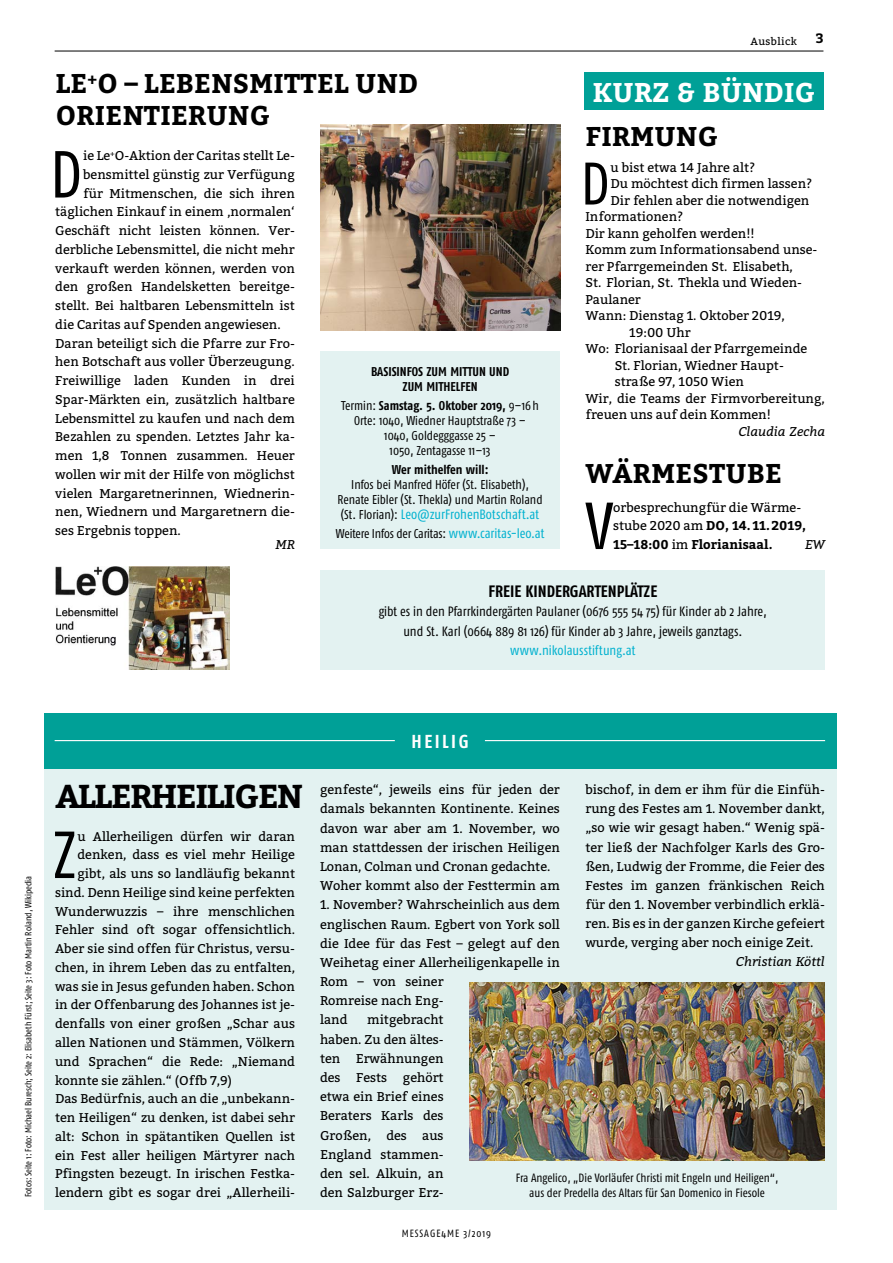
<style>
.page{position:relative;width:893px;height:1263px;background:#fff}
.page>*{position:absolute;margin:0;border:0;box-sizing:border-box;transform-origin:0 0}
.t1{font:66.3px "Fago Co Caps";color:#000}
.t2{font:59.85px "Fago Co Caps";color:#000}
.t3{font:700 33px "Bitter";letter-spacing:-.04em;color:#000}
.t4{font:700 27px/31.5px "Bitter";letter-spacing:.01em;color:#000}
.t5{font:700 27px "Bitter";letter-spacing:.01em;color:#fff}
.t6{font:700 18.75px "Fago Co";letter-spacing:.135em;color:#fff}
.t7{font:700 16.5px "Fago Co";color:#000}
.t8{font:13.5px/19.5px "Fago Co";color:#000;text-align:center}
.t9{font:13.5px "Fago Co";letter-spacing:.005em;color:#00b1cf}
.t10{font:700 13.5px "Bitter";color:#000}
.t11{font:12.75px/19.2px "Bitter";color:#000}
.t12{font:12.75px/15px "Fago Co";color:#000;text-align:center}
.t13{font:700 12.75px/15px "Fago Co";color:#000;text-align:center}
.t14{font:italic 12.75px "Bitter";color:#000}
.t15{font:12px/15px "Fago Co";color:#000;text-align:center}
.t16{font:10.5px "Fago Co";letter-spacing:.09em;color:#000}
.t17{font:10.5px "Bitter";letter-spacing:.035em;color:#000}
.t18{font:9px "Fago Co";color:#000}
.s1{font-weight:700}
.s2{font-size:12.75px;color:#000}
.s3{font-size:13.5px;color:#00b1cf}
</style>
<div class="page">
<hr style="left:55px;top:51px;width:768px;height:1px;background:#000">
<div style="left:44px;top:718px;width:792px;height:491px;background:#e3f2f1"></div>
<div style="left:44px;top:713px;width:792px;height:55px;background:#00a097"></div>
<hr style="left:55px;top:740px;width:340px;height:1px;background:#fff">
<hr style="left:485px;top:740px;width:340px;height:1px;background:#fff">
<div style="left:320px;top:352px;width:240px;height:197px;background:#e3f2f1"></div>
<img style="left:55px;top:567px;width:175px;height:102px">
<img style="left:321px;top:125px;width:239px;height:205px">
<img style="left:469px;top:982px;width:356px;height:178px">
<div style="left:321px;top:570px;width:504px;height:100px;background:#e3f2f1"></div>
<div style="left:584px;top:72px;width:240px;height:38px;background:#00a097"></div>
<h3 class="t4" style="left:56px;top:67px;width:364px">LE<sup>+</sup>O – LEBENSMITTEL UND<br>ORIENTIERUNG</h3>
<h1 class="t1" style="left:49px;top:137px;width:35px">D</h1>
<p class="t11" style="left:83px;top:146px;width:213px">ie Le<sup>+</sup>O-Aktion der Caritas stellt Le-</p>
<p class="t11" style="left:83px;top:165px;width:213px">bensmittel günstig zur Verfügung</p>
<p class="t11" style="left:83px;top:184px;width:213px">für Mitmenschen, die sich ihren</p>
<p class="t11" style="left:55px;top:202px;width:241px">täglichen Einkauf in einem ‚normalen‘</p>
<p class="t11" style="left:55px;top:221px;width:241px">Geschäft nicht leisten können. Ver-</p>
<p class="t11" style="left:55px;top:240px;width:241px">derbliche Lebensmittel, die nicht mehr</p>
<p class="t11" style="left:55px;top:259px;width:241px">verkauft werden können, werden von</p>
<p class="t11" style="left:55px;top:277px;width:241px">den großen Handelsketten bereitge-</p>
<p class="t11" style="left:55px;top:296px;width:241px">stellt. Bei haltbaren Lebensmitteln ist</p>
<p class="t11" style="left:55px;top:315px;width:227px">die Caritas auf Spenden angewiesen.</p>
<p class="t11" style="left:55px;top:334px;width:241px">Daran beteiligt sich die Pfarre zur Fro-</p>
<p class="t11" style="left:55px;top:352px;width:241px">hen Botschaft aus voller Überzeugung.</p>
<p class="t11" style="left:55px;top:371px;width:241px">Freiwillige laden Kunden in drei</p>
<p class="t11" style="left:55px;top:390px;width:241px">Spar-Märkten ein, zusätzlich haltbare</p>
<p class="t11" style="left:55px;top:409px;width:241px">Lebensmittel zu kaufen und nach dem</p>
<p class="t11" style="left:55px;top:427px;width:241px">Bezahlen zu spenden. Letztes Jahr ka-</p>
<p class="t11" style="left:55px;top:446px;width:241px">men 1,8 Tonnen zusammen. Heuer</p>
<p class="t11" style="left:55px;top:465px;width:241px">wollen wir mit der Hilfe von möglichst</p>
<p class="t11" style="left:55px;top:484px;width:241px">vielen Margaretnerinnen, Wiednerin-</p>
<p class="t11" style="left:55px;top:502px;width:241px">nen, Wiednern und Margaretnern die-</p>
<p class="t11" style="left:55px;top:521px;width:127px">ses Ergebnis toppen.</p>
<p class="t14" style="left:275px;top:535px;width:21px">MR</p>
<p class="t13" style="left:371px;top:363px;width:140px">BASISINFOS ZUM MITTUN UND<br>ZUM MITHELFEN</p>
<p class="t12" style="left:341px;top:398px;width:199px">Termin: <span class="s1">Samstag. 5. Oktober 2019,</span> 9–16h<br>Orte: 1040, Wiedner Hauptstraße 73 –<br>1040, Goldegggasse 25 –<br>1050, Zentagasse 11–13</p>
<p class="t13" style="left:392px;top:462px;width:98px">Wer mithelfen will:</p>
<p class="t12" style="left:338px;top:477px;width:207px">Infos bei Manfred Höfer (St. Elisabeth),<br>Renate Eibler (St. Thekla) und Martin Roland</p>
<p class="t9" style="left:341px;top:507px;width:200px"><span class="s2">(St. Florian):</span> Leo@zurFrohenBotschaft.at</p>
<p class="t12" style="left:336px;top:526px;width:210px">Weitere Infos der Caritas: <span class="s3">www.caritas-leo.at</span></p>
<p class="t17" style="left:750px;top:35px;width:48px">Ausblick</p>
<p class="t10" style="left:816px;top:28px;width:9px">3</p>
<h3 class="t5" style="left:593px;top:71px;width:224px">KURZ &amp; BÜNDIG</h3>
<h3 class="t4" style="left:585px;top:120px;width:134px">FIRMUNG</h3>
<h2 class="t2" style="left:580px;top:150px;width:32px">D</h2>
<p class="t11" style="left:611px;top:158px;width:146px">u bist etwa 14 Jahre alt?</p>
<p class="t11" style="left:611px;top:174px;width:203px">Du möchtest dich firmen lassen?</p>
<p class="t11" style="left:611px;top:191px;width:200px">Dir fehlen aber die notwendigen</p>
<p class="t11" style="left:585px;top:207px;width:99px">Informationen?</p>
<p class="t11" style="left:585px;top:224px;width:171px">Dir kann geholfen werden!!</p>
<p class="t11" style="left:585px;top:240px;width:233px">Komm zum Informationsabend unse-</p>
<p class="t11" style="left:585px;top:257px;width:209px">rer Pfarrgemeinden St. Elisabeth,</p>
<p class="t11" style="left:585px;top:273px;width:218px">St. Florian, St. Thekla und Wieden-</p>
<p class="t11" style="left:585px;top:290px;width:57px">Paulaner</p>
<p class="t11" style="left:585px;top:306px;width:201px">Wann: Dienstag 1. Oktober 2019,</p>
<p class="t11" style="left:629px;top:323px;width:63px">19:00 Uhr</p>
<p class="t11" style="left:585px;top:339px;width:223px">Wo: Florianisaal der Pfarrgemeinde</p>
<p class="t11" style="left:615px;top:356px;width:171px">St. Florian, Wiedner Haupt-</p>
<p class="t11" style="left:615px;top:372px;width:131px">straße 97, 1050 Wien</p>
<p class="t11" style="left:585px;top:389px;width:241px">Wir, die Teams der Firmvorbereitung,</p>
<p class="t11" style="left:585px;top:405px;width:187px">freuen uns auf dein Kommen!</p>
<p class="t14" style="left:738px;top:422px;width:88px">Claudia Zecha</p>
<h3 class="t4" style="left:585px;top:457px;width:198px">WÄRMESTUBE</h3>
<h1 class="t1" style="left:585px;top:488px;width:29px">V</h1>
<p class="t11" style="left:613px;top:498px;width:194px;line-height:18.8px">orbesprechungfür die Wärme&shy;stube 2020 am <span class="s1">DO, 14.11.2019,<br>15–18:00</span> im <span class="s1">Florianisaal.</span></p>
<p class="t14" style="left:805px;top:535px;width:21px">EW</p>
<p class="t7" style="left:488px;top:581px;width:170px">FREIE KINDERGARTENPLÄTZE</p>
<p class="t8" style="left:379px;top:602px;width:390px">gibt es in den Pfarrkindergärten Paulaner (0676 555 54 75) für Kinder ab 2 Jahre, und St. Karl (0664 889 81 126) für Kinder ab 3 Jahre, jeweils ganztags.</p>
<p class="t9" style="left:510px;top:643px;width:127px">www.nikolausstiftung.at</p>
<p class="t18" style="left:23px;top:1197px;width:323px;rotate:-90deg">Fotos: Seite 1: Foto: Michael Buresch; Seite 2: Elisabeth Fürst; Seite 3: Foto Martin Roland, Wikipedia</p>
<h3 class="t6" style="left:411px;top:730px;width:59px">HEILIG</h3>
<h3 class="t3" style="left:55px;top:771px;width:249px">ALLERHEILIGEN</h3>
<p class="t11" style="left:320px;top:780px;width:241px">genfeste“, jeweils eins für jeden der damals bekannten Kontinente. Keines davon war aber am 1. November, wo man stattdessen der irischen Heiligen Lonan, Colman und Cronan gedachte.<br>Woher kommt also der Festtermin am</p>
<p class="t11" style="left:320px;top:895px;width:241px">1. November? Wahrscheinlich aus dem englischen Raum. Egbert von York soll die Idee für das Fest – gelegt auf den<br>Weihetag einer Allerheiligenkapelle in<br>Rom – von seiner<br>Romreise nach Eng-<br>land</p>
<p class="t11" style="left:585px;top:780px;width:241px;text-align:justify">bischof, in dem er ihm für die Einfüh&shy;rung des Festes am 1. November dankt, „so wie wir gesagt haben.“ Wenig spä&shy;ter ließ der Nachfolger Karls des Gro&shy;ßen, Ludwig der Fromme, die Feier des Festes im ganzen fränkischen Reich für den 1. November verbindlich erklä&shy;ren. Bis es in der ganzen Kirche gefeiert wurde, verging aber noch einige Zeit.</p>
<p class="t14" style="left:736px;top:952px;width:90px">Christian Köttl</p>
<h1 class="t1" style="left:52px;top:817px;width:27px">Z</h1>
<p class="t11" style="left:77px;top:827px;width:219px">u Allerheiligen dürfen wir daran</p>
<p class="t11" style="left:77px;top:845px;width:219px">denken, dass es viel mehr Heilige</p>
<p class="t11" style="left:77px;top:864px;width:219px">gibt, als uns so landläufig bekannt</p>
<p class="t11" style="left:55px;top:883px;width:242px">sind. Denn Heilige sind keine perfekten</p>
<p class="t11" style="left:55px;top:902px;width:241px">Wunderwuzzis – ihre menschlichen</p>
<p class="t11" style="left:55px;top:920px;width:241px">Fehler sind oft sogar offensichtlich.</p>
<p class="t11" style="left:55px;top:939px;width:242px">Aber sie sind offen für Christus, versu-</p>
<p class="t11" style="left:55px;top:958px;width:241px">chen, in ihrem Leben das zu entfalten,</p>
<p class="t11" style="left:55px;top:977px;width:241px">was sie in Jesus gefunden haben. Schon</p>
<p class="t11" style="left:55px;top:995px;width:242px">in der Offenbarung des Johannes ist je-</p>
<p class="t11" style="left:55px;top:1014px;width:242px">denfalls von einer großen „Schar aus</p>
<p class="t11" style="left:55px;top:1033px;width:242px">allen Nationen und Stämmen, Völkern</p>
<p class="t11" style="left:55px;top:1052px;width:241px">und Sprachen“ die Rede: „Niemand</p>
<p class="t11" style="left:55px;top:1071px;width:178px">konnte sie zählen.“ (Offb 7,9)</p>
<p class="t11" style="left:55px;top:1089px;width:241px">Das Bedürfnis, auch an die „unbekann-</p>
<p class="t11" style="left:55px;top:1108px;width:242px">ten Heiligen“ zu denken, ist dabei sehr</p>
<p class="t11" style="left:55px;top:1127px;width:242px">alt: Schon in spätantiken Quellen ist</p>
<p class="t11" style="left:55px;top:1146px;width:242px">ein Fest aller heiligen Märtyrer nach</p>
<p class="t11" style="left:55px;top:1164px;width:242px">Pfingsten bezeugt. In irischen Festka-</p>
<p class="t11" style="left:55px;top:1183px;width:242px">lendern gibt es sogar drei „Allerheili-</p>
<p class="t11" style="left:320px;top:1010px;width:125px;text-align:justify;text-indent:47px">mitgebracht haben. Zu den ältes&shy;ten Erwähnungen des Fests gehört etwa ein Brief eines Beraters Karls des Großen, des aus England stammen&shy;den sel. Alkuin, an den Salzburger Erz-</p>
<p class="t15" style="left:516px;top:1170px;width:264px">Fra Angelico, „Die Vorläufer Christi mit Engeln und Heiligen“, aus der Predella des Altars für San Domenico in Fiesole</p>
<p class="t16" style="left:402px;top:1227px;width:91px">MESSAGE4ME 3/2019</p>
</div>
